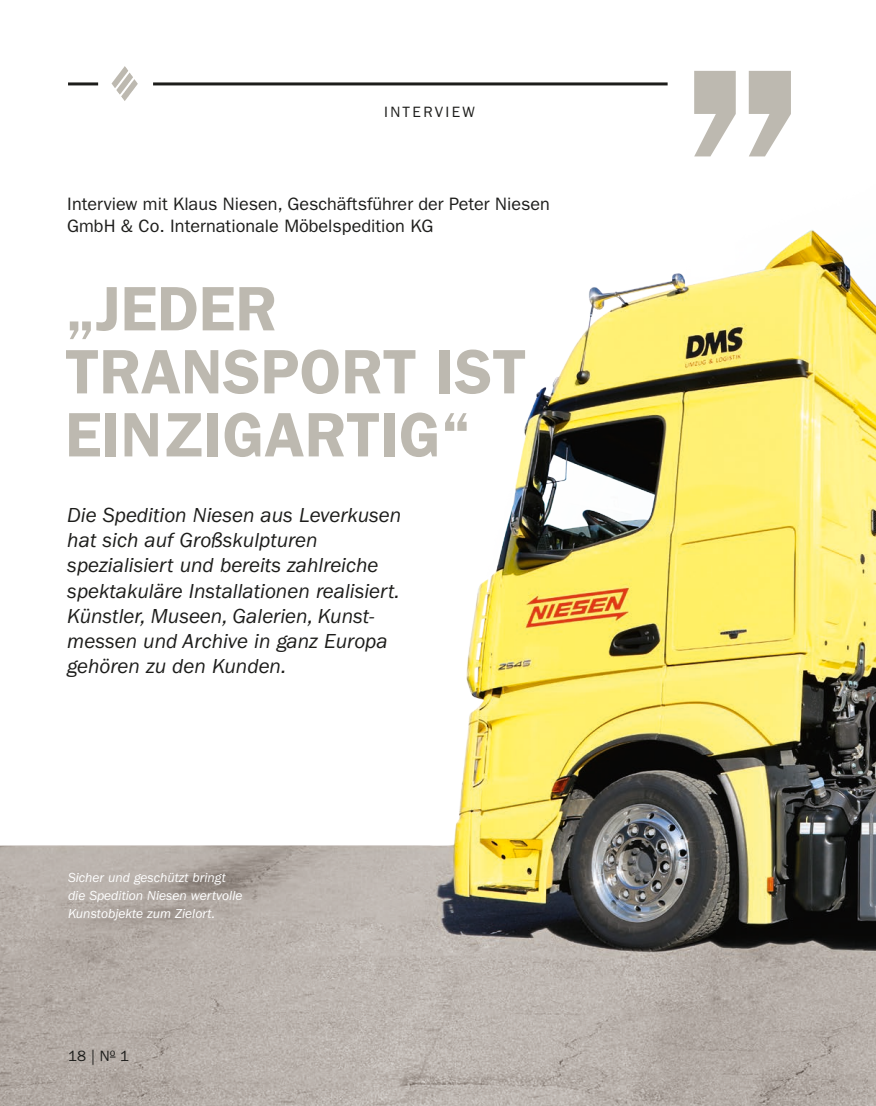
<style>
.page{position:relative;width:876px;height:1106px;background:#fff}
.page>*{position:absolute;margin:0;border:0;box-sizing:border-box;transform-origin:0 0}
.t1{font:600 63px/63px "ITC Franklin Gothic Std";color:#bdb9b0}
.t2{font:italic 21px/25.2px "ITC Franklin Gothic Std";color:#1d1d1b}
.t3{font:18px/21.6px "ITC Franklin Gothic Std";color:#1d1d1b}
.t4{font:15px "ITC Franklin Gothic Std";letter-spacing:.16em;color:#1d1d1b}
.t5{font:italic 13.5px/18px "ITC Franklin Gothic Std";color:#fff}
</style>
<div class="page">
<img style="left:0;top:82px;width:876px;height:1024px">
<hr style="left:153px;top:82px;width:515px;height:3px;background:#1d1d1b">
<hr style="left:68px;top:82px;width:30px;height:3px;background:#1d1d1b">
<img style="left:109px;top:66px;width:31px;height:36px">
<svg style="left:694px;top:71px;width:97px;height:85px"></svg>
<p class="t4" style="left:384px;top:104px;width:92px">INTERVIEW</p>
<p class="t3" style="left:67px;top:194px;width:484px">Interview mit Klaus Niesen, Geschäftsführer der Peter Niesen<br>GmbH &amp; Co. Internationale Möbelspedition KG</p>
<h1 class="t1" style="left:65px;top:277px;width:463px">„JEDER<br>TRANSPORT IST<br>EINZIGARTIG“</h1>
<p class="t2" style="left:67px;top:503px;width:336px">Die Spedition Niesen aus Leverkusen hat sich auf Großskulpturen spezialisiert und bereits zahlreiche spektakuläre Installationen realisiert.<br>Künstler, Museen, Galerien, Kunst&shy;messen und Archive in ganz Europa gehören zu den Kunden.</p>
<p class="t5" style="left:68px;top:869px;width:176px">Sicher und geschützt bringt die Spedition Niesen wertvolle<br>Kunstobjekte zum Zielort.</p>
<p class="t4" style="left:68px;top:1047px;width:62px">18 | N<sup>o</sup> 1</p>
</div>
